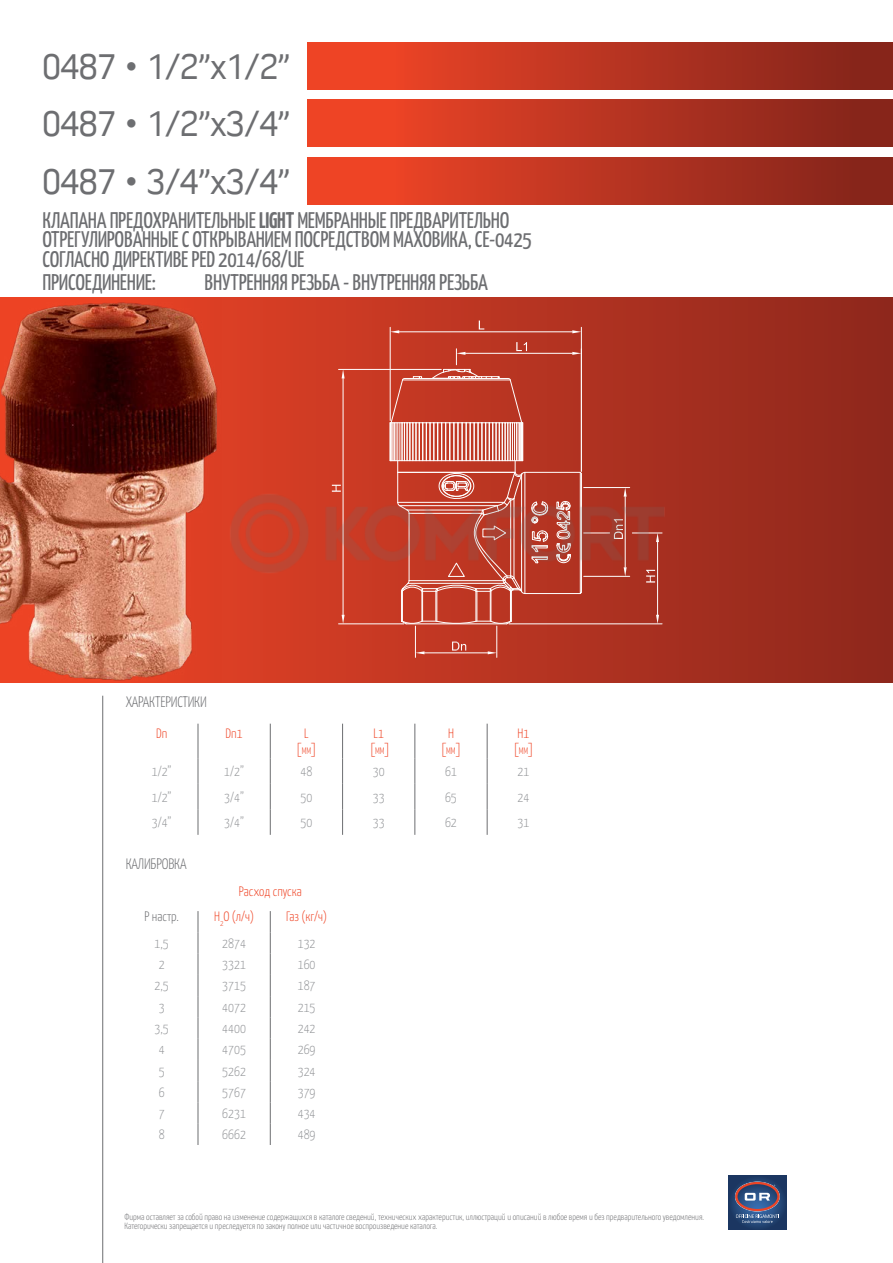
<style>
.page{position:relative;width:893px;height:1263px;background:#fff}
.page>*{position:absolute;margin:0;border:0;box-sizing:border-box;transform-origin:0 0}
.t1{font:36px/57.3px "Convection";color:#6d6e71;text-align:justify}
.t2{font:22.5px/19.5px "Yanone Kaffeesatz";letter-spacing:-.01em;color:#6d6e71}
.t3{font:300 15px "Yanone Kaffeesatz";letter-spacing:-.01em;color:#6d6e71}
.t4{font:300 13.5px "Yanone Kaffeesatz";color:#939598}
.t5{font:300 13.5px "Yanone Kaffeesatz";color:#ef4425}
.t6{font:300 13.5px "Yanone Kaffeesatz";color:#6d6e71}
.t7{font:300 9.45px "Yanone Kaffeesatz";letter-spacing:-.01em;color:#ef4425}
.t8{font:300 9px/9px "Yanone Kaffeesatz";color:#6d6e71}
.s1{font-weight:700}
.s2{font-size:13.5px}
</style>
<div class="page">
<hr style="left:102px;top:696px;width:1px;height:567px;background:#6d6e71">
<svg style="left:221px;top:298px;width:672px;height:384px"></svg>
<hr style="left:270px;top:724px;width:1px;height:34px;background:#6d6e71">
<hr style="left:342px;top:724px;width:1px;height:34px;background:#6d6e71">
<hr style="left:414px;top:724px;width:1px;height:34px;background:#6d6e71">
<hr style="left:487px;top:724px;width:1px;height:34px;background:#6d6e71">
<svg style="left:270px;top:758px;width:1px;height:77px"></svg>
<svg style="left:342px;top:758px;width:1px;height:77px"></svg>
<svg style="left:414px;top:758px;width:1px;height:77px"></svg>
<svg style="left:487px;top:758px;width:1px;height:77px"></svg>
<hr style="left:198px;top:724px;width:1px;height:34px;background:#6d6e71">
<svg style="left:198px;top:758px;width:1px;height:77px"></svg>
<svg style="left:270px;top:911px;width:1px;height:234px"></svg>
<svg style="left:198px;top:911px;width:1px;height:234px"></svg>
<div style="left:308px;top:43px;width:585px;height:46px;background:linear-gradient(to right,#f84727,#7f231b)"></div>
<div style="left:308px;top:100px;width:585px;height:47px;background:linear-gradient(to right,#f84727,#7f231b)"></div>
<div style="left:308px;top:157px;width:585px;height:47px;background:linear-gradient(to right,#f84727,#7f231b)"></div>
<svg style="left:729px;top:1175px;width:57px;height:54px"></svg>
<svg style="left:735px;top:1181px;width:45px;height:42px"></svg>
<hr style="left:525px;top:593px;width:55px;height:1px;background:#fff">
<hr style="left:525px;top:472px;width:55px;height:1px;background:#fff">
<hr style="left:465px;top:353px;width:107px;height:1px;background:#fff">
<svg style="left:572px;top:352px;width:9px;height:3px"></svg>
<svg style="left:390px;top:342px;width:159px;height:283px"></svg>
<hr style="left:390px;top:327px;width:1px;height:93px;background:#fff">
<hr style="left:581px;top:327px;width:1px;height:144px;background:#fff">
<hr style="left:399px;top:331px;width:173px;height:1px;background:#fff">
<svg style="left:390px;top:330px;width:9px;height:3px"></svg>
<svg style="left:572px;top:330px;width:9px;height:3px"></svg>
<svg style="left:479px;top:320px;width:5px;height:9px"></svg>
<hr style="left:339px;top:369px;width:102px;height:1px;background:#fff">
<hr style="left:339px;top:623px;width:65px;height:1px;background:#fff">
<hr style="left:343px;top:378px;width:1px;height:237px;background:#fff">
<svg style="left:342px;top:369px;width:3px;height:9px"></svg>
<svg style="left:342px;top:615px;width:3px;height:9px"></svg>
<hr style="left:415px;top:626px;width:1px;height:31px;background:#fff">
<hr style="left:496px;top:626px;width:1px;height:31px;background:#fff">
<hr style="left:424px;top:652px;width:64px;height:1px;background:#fff">
<svg style="left:415px;top:651px;width:9px;height:3px"></svg>
<svg style="left:488px;top:651px;width:9px;height:3px"></svg>
<svg style="left:452px;top:642px;width:14px;height:9px"></svg>
<svg style="left:579px;top:471px;width:48px;height:125px"></svg>
<hr style="left:509px;top:623px;width:153px;height:1px;background:#fff">
<hr style="left:657px;top:542px;width:1px;height:73px;background:#fff">
<svg style="left:656px;top:615px;width:3px;height:9px"></svg>
<img style="left:0;top:298px;width:221px;height:384px">
<img style="left:223px;top:485px;width:447px;height:98px">
<h1 class="t1" style="left:43px;top:37px;width:250px">0487 • 1/2”x1/2” 0487 • 1/2”x3/4” 0487 • 3/4”x3/4”</h1>
<h2 class="t2" style="left:43px;top:209px;width:491px">КЛАПАНA ПРЕДОХРАНИТЕЛЬНЫЕ <span class="s1">LIGHT</span> МЕМБРАННЫЕ ПРЕДВАРИТЕЛЬНО<br>ОТРЕГУЛИРОВАННЫЕ С ОТКРЫВАНИЕМ ПОСРЕДСТВОМ МАХОВИКА, CE-0425<br>СОГЛАСНО ДИРЕКТИВЕ PED 2014/68/UE</h2>
<h2 class="t2" style="left:43px;top:271px;width:115px">ПРИСОЕДИНЕНИЕ:</h2>
<h2 class="t2" style="left:205px;top:271px;width:285px">ВНУТРЕННЯЯ РЕЗЬБА - ВНУТРЕННЯЯ РЕЗЬБА</h2>
<h3 class="t3" style="left:126px;top:691px;width:83px">ХАРАКТЕРИСТИКИ</h3>
<h3 class="t5" style="left:156px;top:723px;width:13px">Dn</h3>
<h3 class="t5" style="left:226px;top:723px;width:19px">Dn1</h3>
<h3 class="t5" style="left:304px;top:723px;width:6px">L</h3>
<p class="t7" style="left:296px;top:744px;width:22px"><span class="s2">[</span>MM<span class="s2">]</span></p>
<h3 class="t5" style="left:373px;top:723px;width:12px">L1</h3>
<p class="t7" style="left:369px;top:744px;width:22px"><span class="s2">[</span>MM<span class="s2">]</span></p>
<h3 class="t5" style="left:448px;top:723px;width:7px">H</h3>
<p class="t7" style="left:441px;top:744px;width:22px"><span class="s2">[</span>MM<span class="s2">]</span></p>
<h3 class="t5" style="left:518px;top:723px;width:13px">H1</h3>
<p class="t7" style="left:513px;top:744px;width:22px"><span class="s2">[</span>MM<span class="s2">]</span></p>
<h3 class="t4" style="left:152px;top:762px;width:21px">1/2”</h3>
<h3 class="t4" style="left:224px;top:762px;width:21px">1/2”</h3>
<h3 class="t4" style="left:300px;top:762px;width:13px">48</h3>
<h3 class="t4" style="left:373px;top:762px;width:13px">30</h3>
<h3 class="t4" style="left:445px;top:762px;width:13px">61</h3>
<h3 class="t4" style="left:518px;top:762px;width:13px">21</h3>
<h3 class="t4" style="left:152px;top:787px;width:21px">1/2”</h3>
<h3 class="t4" style="left:224px;top:787px;width:21px">3/4”</h3>
<h3 class="t4" style="left:300px;top:787px;width:13px">50</h3>
<h3 class="t4" style="left:373px;top:787px;width:13px">33</h3>
<h3 class="t4" style="left:445px;top:787px;width:13px">65</h3>
<h3 class="t4" style="left:517px;top:787px;width:13px">24</h3>
<h3 class="t4" style="left:152px;top:813px;width:21px">3/4”</h3>
<h3 class="t4" style="left:224px;top:813px;width:21px">3/4”</h3>
<h3 class="t4" style="left:300px;top:813px;width:13px">50</h3>
<h3 class="t4" style="left:373px;top:813px;width:13px">33</h3>
<h3 class="t4" style="left:445px;top:813px;width:13px">62</h3>
<h3 class="t4" style="left:517px;top:813px;width:13px">31</h3>
<h3 class="t3" style="left:126px;top:853px;width:63px">КАЛИБРОВКА</h3>
<h3 class="t5" style="left:239px;top:881px;width:65px">Расход спуска</h3>
<h3 class="t6" style="left:144px;top:907px;width:36px">P настр.</h3>
<h3 class="t5" style="left:214px;top:907px;width:42px">H<sub>2</sub>O (л/ч)</h3>
<h3 class="t5" style="left:286px;top:907px;width:43px">Газ (кг/ч)</h3>
<h3 class="t4" style="left:155px;top:933px;width:16px">1,5</h3>
<h3 class="t4" style="left:222px;top:933px;width:25px">2874</h3>
<h3 class="t4" style="left:298px;top:933px;width:19px">132</h3>
<h3 class="t4" style="left:159px;top:955px;width:7px">2</h3>
<h3 class="t4" style="left:222px;top:955px;width:25px">3321</h3>
<h3 class="t4" style="left:298px;top:955px;width:19px">160</h3>
<h3 class="t4" style="left:155px;top:976px;width:16px">2,5</h3>
<h3 class="t4" style="left:222px;top:976px;width:25px">3715</h3>
<h3 class="t4" style="left:298px;top:976px;width:19px">187</h3>
<h3 class="t4" style="left:159px;top:997px;width:7px">3</h3>
<h3 class="t4" style="left:222px;top:997px;width:25px">4072</h3>
<h3 class="t4" style="left:298px;top:997px;width:19px">215</h3>
<h3 class="t4" style="left:155px;top:1019px;width:16px">3,5</h3>
<h3 class="t4" style="left:222px;top:1019px;width:25px">4400</h3>
<h3 class="t4" style="left:298px;top:1019px;width:19px">242</h3>
<h3 class="t4" style="left:159px;top:1040px;width:7px">4</h3>
<h3 class="t4" style="left:222px;top:1040px;width:25px">4705</h3>
<h3 class="t4" style="left:298px;top:1040px;width:19px">269</h3>
<h3 class="t4" style="left:159px;top:1061px;width:7px">5</h3>
<h3 class="t4" style="left:222px;top:1061px;width:25px">5262</h3>
<h3 class="t4" style="left:298px;top:1061px;width:19px">324</h3>
<h3 class="t4" style="left:159px;top:1082px;width:7px">6</h3>
<h3 class="t4" style="left:222px;top:1082px;width:25px">5767</h3>
<h3 class="t4" style="left:298px;top:1082px;width:19px">379</h3>
<h3 class="t4" style="left:159px;top:1104px;width:7px">7</h3>
<h3 class="t4" style="left:222px;top:1104px;width:25px">6231</h3>
<h3 class="t4" style="left:298px;top:1104px;width:19px">434</h3>
<h3 class="t4" style="left:159px;top:1125px;width:7px">8</h3>
<h3 class="t4" style="left:222px;top:1125px;width:25px">6662</h3>
<h3 class="t4" style="left:298px;top:1125px;width:19px">489</h3>
<p class="t8" style="left:125px;top:1212px;width:581px">Фирма оставляет за собой право на изменение содержащихся в каталоге сведений, технических характеристик, иллюстраций и описаний в любое время и без предварительного уведомления.<br>Категорически запрещается и преследуется по закону полное или частичное воспроизведение каталога.</p>
</div>
